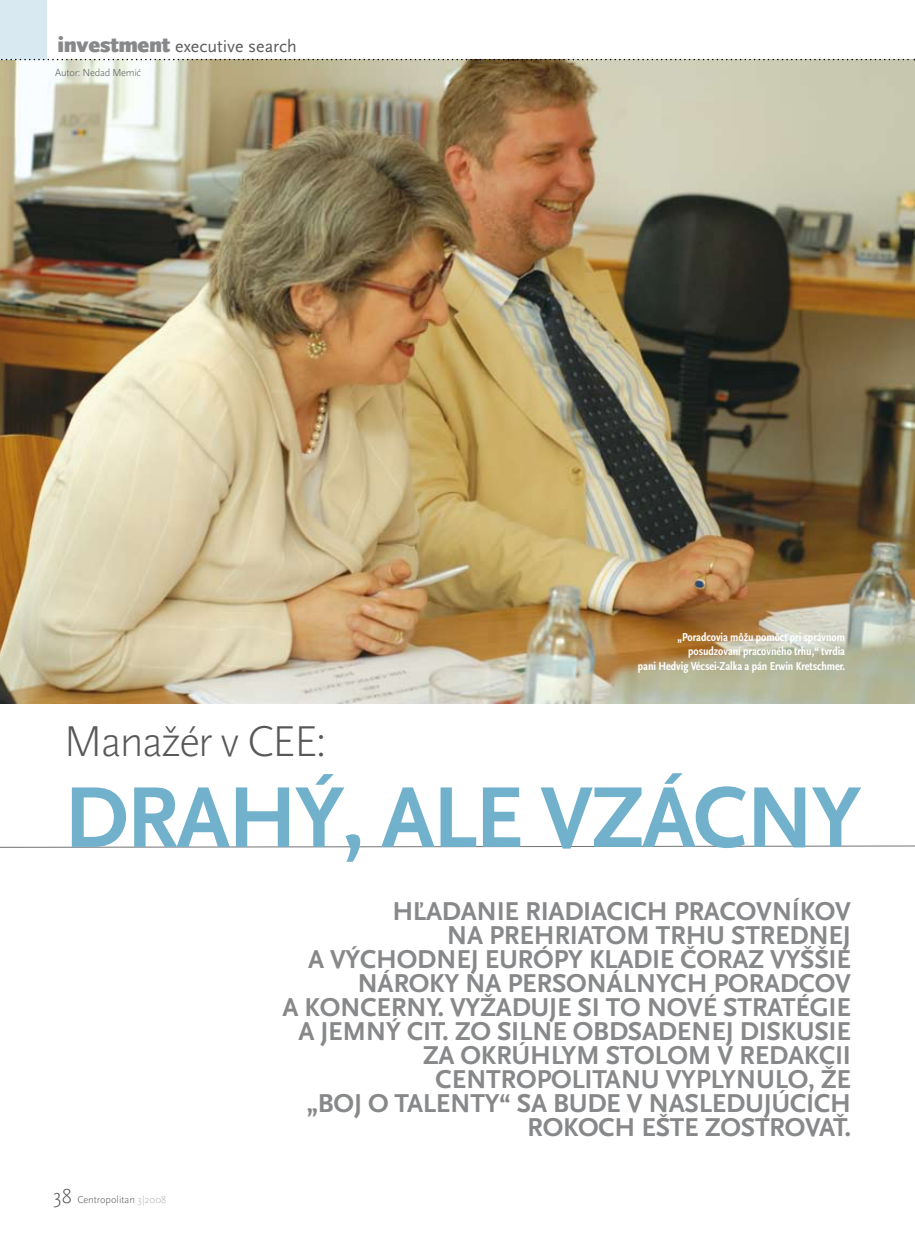
<style>
.page{position:relative;width:915px;height:1234px;background:#fff}
.page>*{position:absolute;margin:0;border:0;box-sizing:border-box;transform-origin:0 0}
.t1{font:700 90px "Scala Sans Pro";color:#72b1cc}
.t2{font:300 45px "Scala Sans Pro";letter-spacing:-.04em;color:#58585a}
.t3{font:700 27px/24px "Scala Sans Pro";letter-spacing:-.01em;color:#87888a;text-align:right}
.t4{font:18px "Scala Sans Pro";color:#5a5c5d}
.t5{font:700 condensed 12px/14.4px "Scala Sans Pro";letter-spacing:-.005em;color:#fff;text-align:right}
.t6{font:300 10.5px "Scala Sans Pro";color:#58585a}
.t7{font:300 10.5px "Scala Sans Pro";letter-spacing:-.02em;color:#58585a}
.s1{font-weight:900;font-size:22.5px;color:#87888a}
.s2{font-size:21px}
.s3{color:#b1b3b4}
</style>
<div class="page">
<img style="left:0;top:60px;width:914px;height:643px">
<div style="left:0;top:0;width:47px;height:60px;background:#d8e9f1"></div>
<svg style="left:1px;top:59px;width:913px;height:1px"></svg>
<svg style="left:0;top:845px;width:914px;height:2px"></svg>
<p class="t4" style="left:57px;top:35px;width:241px"><span class="s1">investment</span> executive search</p>
<p class="t7" style="left:55px;top:66px;width:87px">Autor: Nedad Memić</p>
<p class="t5" style="left:637px;top:629px;width:208px">„Poradcovia môžu pomôcť pri správnom posudzovaní pracovného trhu,“ tvrdia<br>pani Hedvig Vécsei-Zalka a pán Erwin Kretschmer.</p>
<h2 class="t2" style="left:64px;top:715px;width:264px">Manažér v CEE:</h2>
<h1 class="t1" style="left:64px;top:764px;width:116px">DRAHÝ</h1>
<h1 class="t1" style="left:342px;top:764px;width:87px">, ALE</h1>
<h1 class="t1" style="left:540px;top:764px;width:55px">VZÁCNY</h1>
<p class="t6" style="left:53px;top:1193px;width:115px"><span class="s2">38</span> Centropolitan <span class="s3">3|2008</span></p>
<p class="t3" style="left:282px;top:899px;width:570px">HĽADANIE RIADIACICH PRACOVNÍKOV<br>NA PREHRIATOM TRHU STREDNEJ<br>A VÝCHODNEJ EURÓPY KLADIE ČORAZ VYŠŠIE NÁROKY NA PERSONÁLNYCH PORADCOV<br>A KONCERNY. VYŽADUJE SI TO NOVÉ STRATÉGIE A JEMNÝ CIT. ZO SILNE OBDSADENEJ DISKUSIE ZA OKRÚHLYM STOLOM V REDAKCII CENTROPOLITANU VYPLYNULO, ŽE<br>„BOJ O TALENTY“ SA BUDE V NASLEDUJÚCICH ROKOCH EŠTE ZOSTROVAŤ.</p>
</div>
